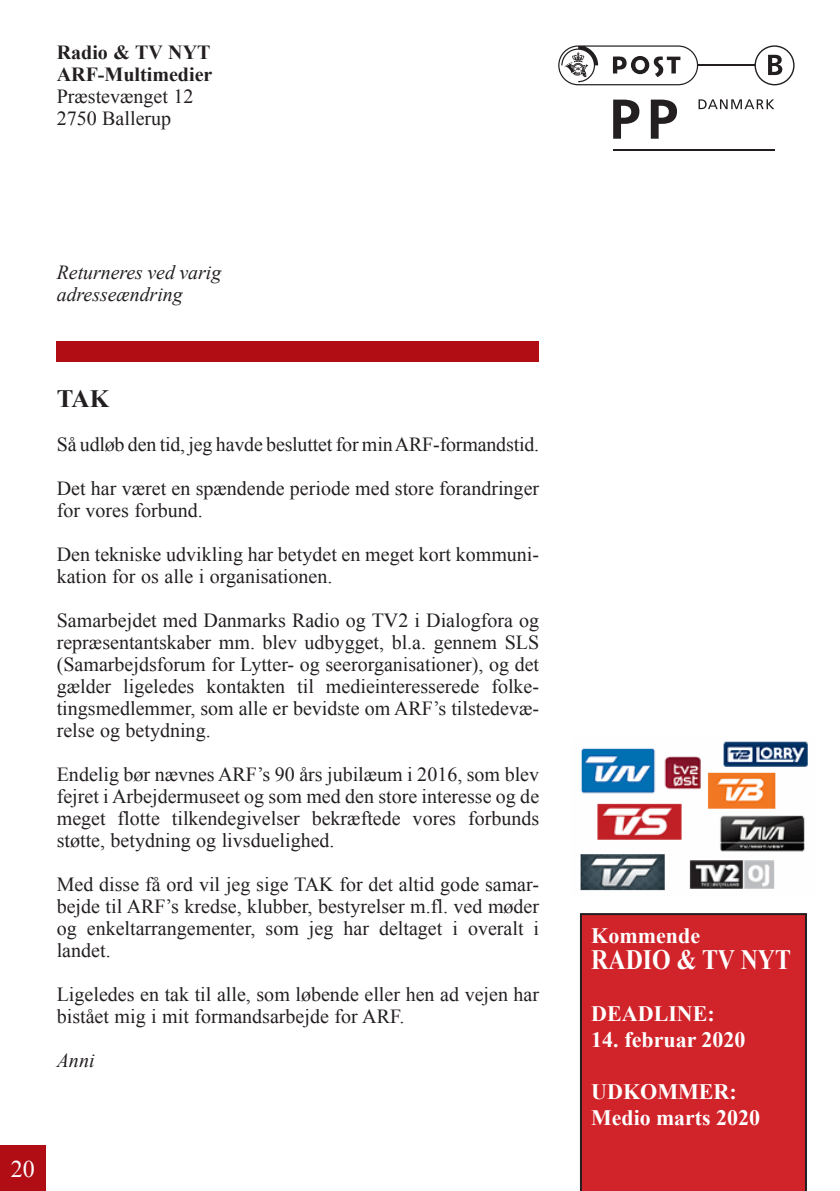
<style>
.page{position:relative;width:840px;height:1191px;background:#fff}
.page>*{position:absolute;margin:0;border:0;box-sizing:border-box;transform-origin:0 0}
.t1{font:700 28px "Times New Roman";color:#fff;scale:.85 1}
.Normal{font:700 25px "Times New Roman";color:#231f20}
.t2{font:24px "Times New Roman";color:#fff}
.t3{font:700 22px "Times New Roman";color:#fff}
.Normal-2{font:20px/22px "Times New Roman";color:#231f20}
.Normal-3{font:italic 20px/22px "Times New Roman";color:#231f20}
.Normal-4{font:700 20px "Times New Roman";color:#231f20}
</style>
<div class="page">
<div style="left:0;top:1145px;width:45px;height:46px;background:#b00d15"></div>
<div style="left:57px;top:341px;width:482px;height:21px;background:#b00d15"></div>
<div style="left:579px;top:913px;width:227px;height:278px;background:#d1232a"></div>
<svg style="left:698px;top:99px;width:76px;height:10px"></svg>
<hr style="left:697px;top:65px;width:77px;height:1px;background:#231f20">
<hr style="left:612px;top:149px;width:162px;height:1px;background:#231f20">
<svg style="left:613px;top:100px;width:26px;height:39px"></svg>
<svg style="left:650px;top:100px;width:26px;height:39px"></svg>
<svg style="left:558px;top:45px;width:139px;height:40px"></svg>
<svg style="left:754px;top:46px;width:39px;height:39px"></svg>
<div style="left:754px;top:45px;width:40px;height:40px;border:1px solid #231f20;border-radius:50%"></div>
<svg style="left:767px;top:55px;width:14px;height:20px"></svg>
<img style="left:580px;top:741px;width:228px;height:150px">
<p class="Normal-4" style="left:57px;top:38px;width:155px">Radio &amp; TV NYT</p>
<p class="Normal-4" style="left:57px;top:60px;width:157px">ARF-Multimedier</p>
<p class="Normal-2" style="left:57px;top:85px;width:138px">Præstevænget 12</p>
<p class="Normal-2" style="left:57px;top:107px;width:116px">2750 Ballerup</p>
<p class="Normal-3" style="left:57px;top:261px;width:166px">Returneres ved varig adresseændring</p>
<p class="Normal" style="left:57px;top:381px;width:54px">TAK</p>
<p class="Normal-2" style="left:57px;top:433px;width:483px">Så udløb den tid, jeg havde besluttet for min ARF-formandstid.</p>
<p class="Normal-2" style="left:57px;top:477px;width:483px">Det har været en spændende periode med store forandringer for vores forbund.</p>
<p class="Normal-2" style="left:57px;top:543px;width:483px">Den tekniske udvikling har betydet en meget kort kommuni&shy;kation for os alle i organisationen.</p>
<p class="Normal-2" style="left:57px;top:609px;width:483px;text-align:justify">Samarbejdet med Danmarks Radio og TV2 i Dialogfora og repræsentantskaber mm. blev udbygget, bl.a. gennem SLS (Samarbejdsforum for Lytter- og seerorganisationer), og det gælder ligeledes kontakten til medieinteresserede folke&shy;tingsmedlemmer, som alle er bevidste om ARF’s tilstedevæ&shy;relse og betydning.</p>
<p class="Normal-2" style="left:57px;top:763px;width:483px;text-align:justify">Endelig bør nævnes ARF’s 90 års jubilæum i 2016, som blev fejret i Arbejdermuseet og som med den store interesse og de meget flotte tilkendegivelser bekræftede vores forbunds støtte, betydning og livsduelighed.</p>
<p class="Normal-2" style="left:57px;top:873px;width:483px;text-align:justify">Med disse få ord vil jeg sige TAK for det altid gode samar&shy;bejde til ARF’s kredse, klubber, bestyrelser m.fl. ved møder og enkeltarrangementer, som jeg har deltaget i overalt i landet.</p>
<p class="Normal-2" style="left:57px;top:983px;width:483px">Ligeledes en tak til alle, som løbende eller hen ad vejen har bistået mig i mit formandsarbejde for ARF.</p>
<p class="Normal-3" style="left:57px;top:1049px;width:39px">Anni</p>
<p class="t2" style="left:11px;top:1152px;width:25px">20</p>
<p class="t3" style="left:591px;top:920px;width:110px">Kommende</p>
<p class="t1" style="left:591px;top:940px;width:236px">RADIO &amp; TV NYT</p>
<p class="t3" style="left:591px;top:998px;width:125px">DEADLINE:</p>
<p class="t3" style="left:591px;top:1024px;width:156px">14. februar 2020</p>
<p class="t3" style="left:591px;top:1076px;width:147px">UDKOMMER:</p>
<p class="t3" style="left:591px;top:1102px;width:170px">Medio marts 2020</p>
</div>
